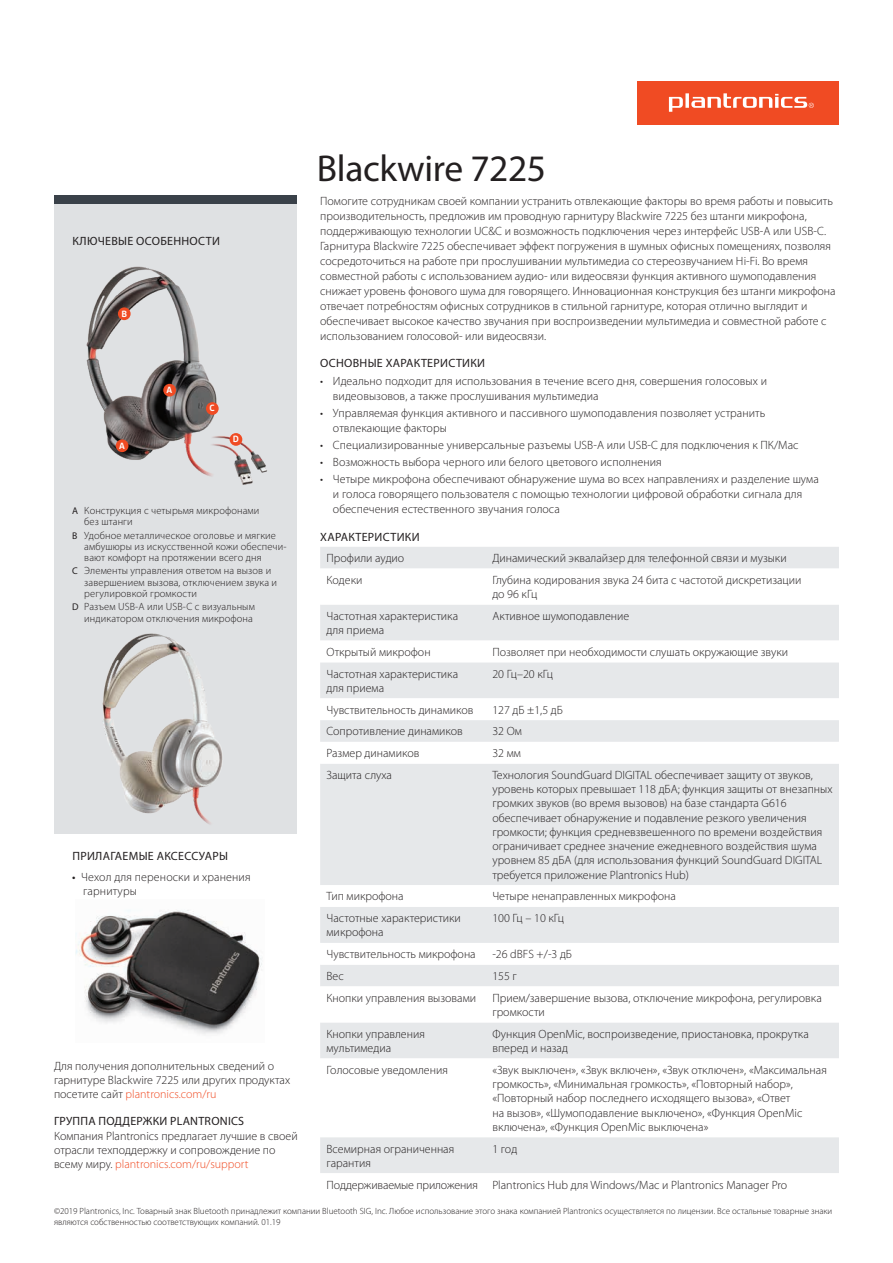
<style>
.page{position:relative;width:893px;height:1263px;background:#fff}
.page>*{position:absolute;margin:0;border:0;box-sizing:border-box;transform-origin:0 0}
.t1{font:37.5px "Myriad Pro";letter-spacing:-.01em;color:#231f20}
.t2{font:300 12px/14.2px "Myriad Pro";color:#231f20}
.t3{font:12px "Myriad Pro";letter-spacing:.025em;color:#231f20}
.t4{font:300 10.5px/11.2px "Myriad Pro";letter-spacing:.01em;color:#231f20}
.t5{font:700 9.75px "Gesta";color:#fff}
.t6{font:300 9px/10.5px "Myriad Pro";color:#231f20}
.s1{font-weight:400;font-size:9.75px}
.s2{font-weight:400}
.s3{color:#f04b23}
</style>
<div class="page">
<div style="left:637px;top:81px;width:202px;height:43px;background:#f04b23"></div>
<svg style="left:669px;top:93px;width:145px;height:19px"></svg>
<img style="left:75px;top:910px;width:187px;height:125px">
<div style="left:54px;top:204px;width:242px;height:629px;background:#dfe1e3"></div>
<div style="left:54px;top:196px;width:242px;height:8px;background:#3a4149"></div>
<img style="left:86px;top:266px;width:131px;height:208px">
<div style="left:116px;top:439px;width:12px;height:13px;background:#f04b23;border-radius:50%"></div>
<div style="left:163px;top:384px;width:13px;height:12px;background:#f04b23;border-radius:50%"></div>
<div style="left:118px;top:307px;width:13px;height:13px;background:#f04b23;border-radius:50%"></div>
<div style="left:206px;top:402px;width:13px;height:13px;background:#f04b23;border-radius:50%"></div>
<img style="left:102px;top:633px;width:120px;height:191px">
<img style="left:204px;top:431px;width:63px;height:54px">
<div style="left:230px;top:433px;width:12px;height:13px;background:#f04b23;border-radius:50%"></div>
<div style="left:320px;top:547px;width:519px;height:21px;background:#e6e8ea"></div>
<svg style="left:320px;top:605px;width:519px;height:568px;fill:#e6e8ea"></svg>
<p class="t3" style="left:72px;top:234px;width:149px">КЛЮЧЕВЫЕ ОСОБЕННОСТИ</p>
<p class="t5" style="left:121px;top:308px;width:7px">B</p>
<p class="t5" style="left:119px;top:440px;width:7px">A</p>
<p class="t5" style="left:167px;top:384px;width:7px">A</p>
<p class="t5" style="left:209px;top:403px;width:7px">C</p>
<p class="t5" style="left:233px;top:434px;width:8px">D</p>
<p class="t4" style="left:84px;top:505px;width:177px;text-indent:-12px"><span class="s1">A</span> Конструкция с четырьмя микрофонами без штанги</p>
<p class="t4" style="left:84px;top:529px;width:204px;text-indent:-12px"><span class="s1">B</span> Удобное металлическое оголовье и мягкие амбушюры из искусственной кожи обеспечи&shy;вают комфорт на протяжении всего дня</p>
<p class="t4" style="left:84px;top:565px;width:194px;text-indent:-12px"><span class="s1">C</span> Элементы управления ответом на вызов и завершением вызова, отключением звука и регулировкой громкости</p>
<p class="t4" style="left:72px;top:601px;width:184px;text-align:right"><span class="s1">D</span> Разъем USB-A или USB-C с визуальным индикатором отключения микрофона</p>
<p class="t3" style="left:72px;top:848px;width:157px">ПРИЛАГАЕМЫЕ АКСЕССУАРЫ</p>
<p class="t2" style="left:83px;top:869px;width:169px;text-indent:-11px"><span class="s2">•</span> Чехол для переноски и хранения гарнитуры</p>
<p class="t2" style="left:54px;top:1059px;width:238px">Для получения дополнительных сведений о гарнитуре Blackwire 7225 или других продуктах посетите сайт <span class="s3">plantronics.com/ru</span></p>
<p class="t3" style="left:54px;top:1114px;width:192px">ГРУППА ПОДДЕРЖКИ PLANTRONICS</p>
<p class="t2" style="left:54px;top:1128px;width:245px">Компания Plantronics предлагает лучшие в своей отрасли техподдержку и сопровождение по всему миру. <span class="s3">plantronics.com/ru/support</span></p>
<h1 class="t1" style="left:317px;top:145px;width:231px">Blackwire 7225</h1>
<p class="t2" style="left:320px;top:193px;width:517px;line-height:15px">Помогите сотрудникам своей компании устранить отвлекающие факторы во время работы и повысить производительность, предложив им проводную гарнитуру Blackwire 7225 без штанги микрофона, поддерживающую технологии UC&amp;C и возможность подключения через интерфейс USB-A или USB-C.<br>Гарнитура Blackwire 7225 обеспечивает эффект погружения в шумных офисных помещениях, позволяя сосредоточиться на работе при прослушивании мультимедиа со стереозвучанием Hi-Fi. Во время совместной работы с использованием аудио- или видеосвязи функция активного шумоподавления снижает уровень фонового шума для говорящего. Инновационная конструкция без штанги микрофона отвечает потребностям офисных сотрудников в стильной гарнитуре, которая отлично выглядит и обеспечивает высокое качество звучания при воспроизведении мультимедиа и совместной работе с использованием голосовой- или видеосвязи.</p>
<p class="t3" style="left:320px;top:356px;width:166px">ОСНОВНЫЕ ХАРАКТЕРИСТИКИ</p>
<p class="t2" style="left:333px;top:373px;width:436px;line-height:15px;text-indent:-13px">• Идеально подходит для использования в течение всего дня, совершения голосовых и видеовызовов, а также прослушивания мультимедиа</p>
<p class="t2" style="left:333px;top:405px;width:434px;line-height:15px;text-indent:-13px">• Управляемая функция активного и пассивного шумоподавления позволяет устранить отвлекающие факторы</p>
<p class="t2" style="left:320px;top:437px;width:480px">• Специализированные универсальные разъемы USB-A или USB-C для подключения к ПК/Mac</p>
<p class="t2" style="left:320px;top:455px;width:343px">• Возможность выбора черного или белого цветового исполнения</p>
<p class="t2" style="left:333px;top:471px;width:487px;line-height:15px;text-indent:-13px">• Четыре микрофона обеспечивают обнаружение шума во всех направлениях и разделение шума и голоса говорящего пользователя с помощью технологии цифровой обработки сигнала для обеспечения естественного звучания голоса</p>
<p class="t3" style="left:320px;top:529px;width:101px">ХАРАКТЕРИСТИКИ</p>
<p class="t2" style="left:327px;top:551px;width:79px">Профили аудио</p>
<p class="t2" style="left:492px;top:551px;width:296px">Динамический эквалайзер для телефонной связи и музыки</p>
<p class="t2" style="left:327px;top:573px;width:37px">Кодеки</p>
<p class="t2" style="left:492px;top:573px;width:311px">Глубина кодирования звука 24 бита с частотой дискретизации до 96 кГц</p>
<p class="t2" style="left:327px;top:609px;width:133px">Частотная характеристика для приема</p>
<p class="t2" style="left:492px;top:609px;width:138px">Активное шумоподавление</p>
<p class="t2" style="left:327px;top:645px;width:106px">Открытый микрофон</p>
<p class="t2" style="left:492px;top:645px;width:297px">Позволяет при необходимости слушать окружающие звуки</p>
<p class="t2" style="left:327px;top:666px;width:133px">Частотная характеристика для приема</p>
<p class="t2" style="left:492px;top:666px;width:62px">20 Гц–20 кГц</p>
<p class="t2" style="left:327px;top:702px;width:148px">Чувствительность динамиков</p>
<p class="t2" style="left:492px;top:702px;width:72px">127 дБ ±1,5 дБ</p>
<p class="t2" style="left:327px;top:724px;width:138px">Сопротивление динамиков</p>
<p class="t2" style="left:492px;top:724px;width:31px">32 Ом</p>
<p class="t2" style="left:327px;top:746px;width:94px">Размер динамиков</p>
<p class="t2" style="left:492px;top:746px;width:30px">32 мм</p>
<p class="t2" style="left:327px;top:768px;width:67px">Защита слуха</p>
<p class="t2" style="left:492px;top:768px;width:342px">Технология SoundGuard DIGITAL обеспечивает защиту от звуков, уровень которых превышает 118 дБА; функция защиты от внезапных громких звуков (во время вызовов) на базе стандарта G616 обеспечивает обнаружение и подавление резкого увеличения громкости; функция средневзвешенного по времени воздействия ограничивает среднее значение ежедневного воздействия шума уровнем 85 дБА (для использования функций SoundGuard DIGITAL требуется приложение Plantronics Hub)</p>
<p class="t2" style="left:327px;top:889px;width:79px">Тип микрофона</p>
<p class="t2" style="left:492px;top:889px;width:185px">Четыре ненаправленных микрофона</p>
<p class="t2" style="left:327px;top:911px;width:136px">Частотные характеристики микрофона</p>
<p class="t2" style="left:492px;top:911px;width:73px">100 Гц – 10 кГц</p>
<p class="t2" style="left:327px;top:947px;width:151px">Чувствительность микрофона</p>
<p class="t2" style="left:492px;top:947px;width:81px">-26 dBFS +/-3 дБ</p>
<p class="t2" style="left:327px;top:969px;width:19px">Вес</p>
<p class="t2" style="left:492px;top:969px;width:26px">155 г</p>
<p class="t2" style="left:327px;top:990px;width:151px">Кнопки управления вызовами</p>
<p class="t2" style="left:492px;top:990px;width:331px">Прием/завершение вызова, отключение микрофона, регулировка громкости</p>
<p class="t2" style="left:327px;top:1026px;width:100px">Кнопки управления мультимедиа</p>
<p class="t2" style="left:492px;top:1026px;width:318px">Функция OpenMic, воспроизведение, приостановка, прокрутка вперед и назад</p>
<p class="t2" style="left:327px;top:1062px;width:123px">Голосовые уведомления</p>
<p class="t2" style="left:492px;top:1062px;width:336px">«Звук выключен», «Звук включен», «Звук отключен», «Максимальная громкость», «Минимальная громкость», «Повторный набор», «Повторный набор последнего исходящего вызова», «Ответ<br>на вызов», «Шумоподавление выключено», «Функция OpenMic включена», «Функция OpenMic выключена»</p>
<p class="t2" style="left:327px;top:1141px;width:129px">Всемирная ограниченная гарантия</p>
<p class="t2" style="left:492px;top:1141px;width:26px">1 год</p>
<p class="t2" style="left:327px;top:1177px;width:462px">Поддерживаемые приложения Plantronics Hub для Windows/Mac и Plantronics Manager Pro</p>
<p class="t6" style="left:54px;top:1206px;width:780px">©2019 Plantronics, Inc. Товарный знак Bluetooth принадлежит компании Bluetooth SIG, Inc. Любое использование этого знака компанией Plantronics осуществляется по лицензии. Все остальные товарные знаки являются собственностью соответствующих компаний. 01.19</p>
</div>
